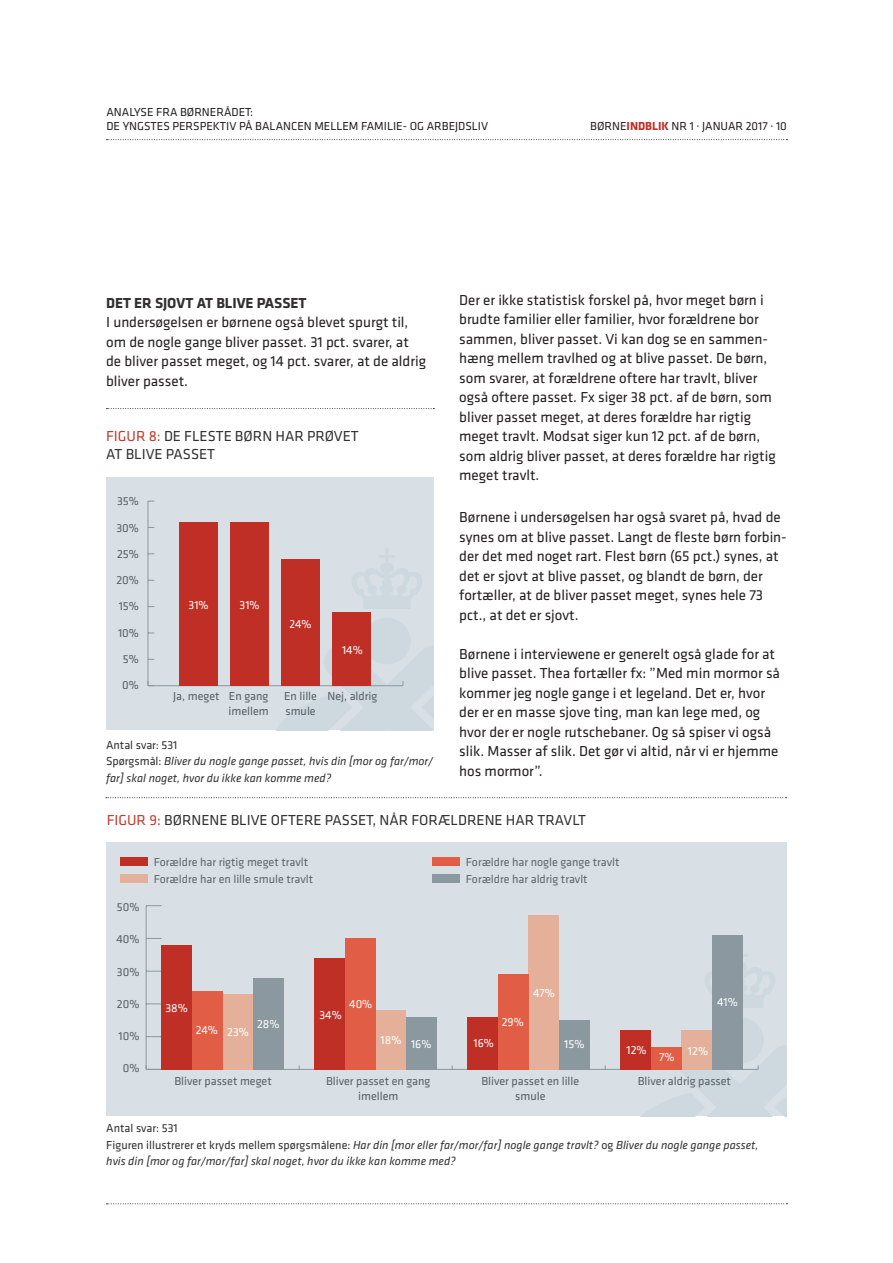
<style>
.page{position:relative;width:893px;height:1263px;background:#fff}
.page>*{position:absolute;margin:0;border:0;box-sizing:border-box;transform-origin:0 0}
.BR_Klavika_10_13{font:15px/19.5px "Klavika";color:#231f20}
.TABEL_RU{font:15px/19.5px "Klavika";color:#231f20}
.TABEL_RU-2{font:15px "Klavika";color:#312f30}
.MR_Klavika_Bold_10_1{font:700 15px "Klavika";color:#312f30}
.TABEL_BR{font:italic 12px "Klavika";color:#312f30}
.t1{font:12px/15px "Klavika";color:#576065;text-align:center}
.TABEL_BR-2{font:12px "Klavika";color:#5e676d}
.t2{font:12px/14.4px "Klavika";color:#231f20}
.TABEL_RU-3{font:italic 12px/16.5px "Klavika";color:#312f30}
.TABEL_BR-3{font:12px "Klavika";color:#fff}
.TABEL_BR-4{font:12px "Klavika";color:#312f30}
.s1{font-weight:700;color:#bf2f26}
.s2{color:#c13a2b}
.s3{font-style:normal}
</style>
<div class="page">
<svg style="left:106px;top:139px;width:681px;height:1px"></svg>
<svg style="left:106px;top:1203px;width:681px;height:1px"></svg>
<div style="left:106px;top:843px;width:681px;height:273px;background:#d8e0e6"></div>
<div style="left:120px;top:858px;width:28px;height:8px;background:#bf2f26"></div>
<div style="left:432px;top:858px;width:28px;height:8px;background:#e15d45"></div>
<div style="left:120px;top:875px;width:28px;height:8px;background:#e5b099"></div>
<div style="left:432px;top:875px;width:28px;height:8px;background:#8b98a0"></div>
<hr style="left:146px;top:1069px;width:612px;height:1px;background:#8b98a0">
<hr style="left:146px;top:906px;width:1px;height:163px;background:#8b98a0">
<svg style="left:146px;top:1065px;width:15px;height:4px"></svg>
<svg style="left:147px;top:1036px;width:14px;height:1px"></svg>
<svg style="left:147px;top:1003px;width:14px;height:1px"></svg>
<svg style="left:147px;top:971px;width:14px;height:1px"></svg>
<svg style="left:147px;top:938px;width:14px;height:1px"></svg>
<svg style="left:146px;top:905px;width:15px;height:1px"></svg>
<div style="left:253px;top:978px;width:31px;height:91px;background:#8b98a0"></div>
<div style="left:406px;top:1017px;width:31px;height:52px;background:#8b98a0"></div>
<div style="left:559px;top:1020px;width:31px;height:49px;background:#8b98a0"></div>
<div style="left:712px;top:935px;width:31px;height:134px;background:#8b98a0"></div>
<div style="left:223px;top:994px;width:30px;height:75px;background:#e5b099"></div>
<div style="left:376px;top:1010px;width:30px;height:59px;background:#e5b099"></div>
<div style="left:529px;top:915px;width:30px;height:154px;background:#e5b099"></div>
<div style="left:682px;top:1030px;width:30px;height:39px;background:#e5b099"></div>
<div style="left:192px;top:991px;width:31px;height:78px;background:#e15d45"></div>
<div style="left:345px;top:938px;width:31px;height:131px;background:#e15d45"></div>
<div style="left:498px;top:974px;width:31px;height:95px;background:#e15d45"></div>
<div style="left:651px;top:1046px;width:31px;height:23px;background:#e15d45"></div>
<div style="left:161px;top:945px;width:31px;height:124px;background:#bf2f26"></div>
<div style="left:314px;top:958px;width:31px;height:111px;background:#bf2f26"></div>
<div style="left:467px;top:1017px;width:31px;height:52px;background:#bf2f26"></div>
<div style="left:620px;top:1030px;width:31px;height:39px;background:#bf2f26"></div>
<svg style="left:106px;top:408px;width:328px;height:1px"></svg>
<div style="left:106px;top:477px;width:328px;height:253px;background:#d8e0e6"></div>
<img style="left:255px;top:559px;width:148px;height:128px">
<hr style="left:148px;top:685px;width:255px;height:1px;background:#8b98a0">
<hr style="left:148px;top:501px;width:1px;height:185px;background:#8b98a0">
<div style="left:333px;top:612px;width:38px;height:74px;background:#bf2f26"></div>
<div style="left:282px;top:559px;width:38px;height:127px;background:#bf2f26"></div>
<div style="left:231px;top:522px;width:38px;height:164px;background:#bf2f26"></div>
<div style="left:180px;top:522px;width:38px;height:164px;background:#bf2f26"></div>
<svg style="left:106px;top:797px;width:680px;height:1px"></svg>
<p class="t2" style="left:106px;top:105px;width:383px">ANALYSE FRA BØRNERÅDET:<br>DE YNGSTES PERSPEKTIV PÅ BALANCEN MELLEM FAMILIE- OG ARBEJDSLIV</p>
<p class="t2" style="left:590px;top:119px;width:198px">BØRNE<span class="s1">INDBLIK</span> NR 1 · JANUAR 2017 · 10</p>
<p class="TABEL_RU" style="left:459px;top:290px;width:318px">Der er ikke statistisk forskel på, hvor meget børn i brudte familier eller familier, hvor forældrene bor sammen, bliver passet. Vi kan dog se en sammen&shy;hæng mellem travlhed og at blive passet. De børn, som svarer, at forældrene oftere har travlt, bliver også oftere passet. Fx siger 38 pct. af de børn, som bliver passet meget, at deres forældre har rigtig meget travlt. Modsat siger kun 12 pct. af de børn, som aldrig bliver passet, at deres forældre har rigtig meget travlt.</p>
<p class="BR_Klavika_10_13" style="left:459px;top:508px;width:329px">Børnene i undersøgelsen har også svaret på, hvad de synes om at blive passet. Langt de fleste børn forbin&shy;der det med noget rart. Flest børn (65 pct.) synes, at det er sjovt at blive passet, og blandt de børn, der fortæller, at de bliver passet meget, synes hele 73 pct., at det er sjovt.</p>
<p class="BR_Klavika_10_13" style="left:459px;top:644px;width:322px">Børnene i interviewene er generelt også glade for at blive passet. Thea fortæller fx: ”Med min mormor så kommer jeg nogle gange i et legeland. Det er, hvor der er en masse sjove ting, man kan lege med, og hvor der er nogle rutschebaner. Og så spiser vi også slik. Masser af slik. Det gør vi altid, når vi er hjemme hos mormor”.</p>
<p class="TABEL_RU-2" style="left:107px;top:812px;width:481px"><span class="s2">FIGUR 9:</span> BØRNENE BLIVE OFTERE PASSET, NÅR FORÆLDRENE HAR TRAVLT</p>
<p class="MR_Klavika_Bold_10_1" style="left:106px;top:294px;width:202px">DET ER SJOVT AT BLIVE PASSET</p>
<p class="BR_Klavika_10_13" style="left:106px;top:313px;width:321px">I undersøgelsen er børnene også blevet spurgt til, om de nogle gange bliver passet. 31 pct. svarer, at de bliver passet meget, og 14 pct. svarer, at de aldrig bliver passet.</p>
<p class="TABEL_RU-2" style="left:106px;top:428px;width:254px"><span class="s2">FIGUR 8:</span> DE FLESTE BØRN HAR PRØVET</p>
<p class="TABEL_RU-2" style="left:106px;top:446px;width:111px">AT BLIVE PASSET</p>
<p class="t1" style="left:117px;top:494px;width:23px">35%</p>
<p class="t1" style="left:116px;top:520px;width:24px">30%</p>
<p class="t1" style="left:117px;top:547px;width:23px">25%</p>
<p class="t1" style="left:116px;top:573px;width:24px">20%</p>
<p class="t1" style="left:119px;top:599px;width:22px">15%</p>
<p class="t1" style="left:118px;top:625px;width:22px">10%</p>
<p class="t1" style="left:123px;top:652px;width:18px">5%</p>
<p class="t1" style="left:122px;top:678px;width:18px">0%</p>
<p class="TABEL_BR-3" style="left:189px;top:598px;width:22px">31%</p>
<p class="TABEL_BR-3" style="left:240px;top:598px;width:22px">31%</p>
<p class="TABEL_BR-3" style="left:290px;top:617px;width:23px">24%</p>
<p class="TABEL_BR-3" style="left:342px;top:643px;width:22px">14%</p>
<p class="t1" style="left:284px;top:689px;width:34px">En lille</p>
<p class="t1" style="left:285px;top:704px;width:32px">smule</p>
<p class="t1" style="left:327px;top:689px;width:51px">Nej, aldrig</p>
<p class="t1" style="left:173px;top:689px;width:48px">Ja, meget</p>
<p class="t1" style="left:229px;top:689px;width:41px">En gang</p>
<p class="t1" style="left:229px;top:704px;width:42px">imellem</p>
<p class="TABEL_BR-4" style="left:106px;top:738px;width:73px">Antal svar: 531</p>
<p class="TABEL_RU-3" style="left:106px;top:753px;width:329px"><span class="s3">Spørgsmål:</span> Bliver du nogle gange passet, hvis din [mor og far/mor/ far] skal noget, hvor du ikke kan komme med?</p>
<p class="t1" style="left:117px;top:900px;width:24px">50%</p>
<p class="t1" style="left:116px;top:932px;width:25px">40%</p>
<p class="t1" style="left:117px;top:964px;width:24px">30%</p>
<p class="t1" style="left:117px;top:997px;width:24px">20%</p>
<p class="t1" style="left:119px;top:1029px;width:22px">10%</p>
<p class="t1" style="left:123px;top:1061px;width:18px">0%</p>
<p class="TABEL_BR-2" style="left:154px;top:856px;width:156px">Forældre har rigtig meget travlt</p>
<p class="TABEL_BR-2" style="left:154px;top:872px;width:161px">Forældre har en lille smule travlt</p>
<p class="TABEL_BR-2" style="left:466px;top:856px;width:155px">Forældre har nogle gange travlt</p>
<p class="TABEL_BR-2" style="left:466px;top:872px;width:123px">Forældre har aldrig travlt</p>
<p class="TABEL_BR-3" style="left:165px;top:1001px;width:24px">38%</p>
<p class="TABEL_BR-3" style="left:196px;top:1023px;width:23px">24%</p>
<p class="TABEL_BR-3" style="left:227px;top:1026px;width:23px">23%</p>
<p class="TABEL_BR-3" style="left:257px;top:1017px;width:24px">28%</p>
<p class="TABEL_BR-3" style="left:319px;top:1008px;width:24px">34%</p>
<p class="TABEL_BR-3" style="left:349px;top:998px;width:25px">40%</p>
<p class="TABEL_BR-3" style="left:381px;top:1034px;width:22px">18%</p>
<p class="TABEL_BR-3" style="left:502px;top:1016px;width:24px">29%</p>
<p class="TABEL_BR-3" style="left:533px;top:986px;width:23px">47%</p>
<p class="TABEL_BR-3" style="left:473px;top:1036px;width:22px">16%</p>
<p class="TABEL_BR-3" style="left:411px;top:1038px;width:22px">16%</p>
<p class="TABEL_BR-3" style="left:564px;top:1038px;width:22px">15%</p>
<p class="TABEL_BR-3" style="left:717px;top:996px;width:22px">41%</p>
<p class="TABEL_BR-3" style="left:626px;top:1043px;width:22px">12%</p>
<p class="TABEL_BR-3" style="left:659px;top:1051px;width:17px">7%</p>
<p class="TABEL_BR-3" style="left:688px;top:1044px;width:22px">12%</p>
<p class="t1" style="left:174px;top:1073px;width:99px">Bliver passet meget</p>
<p class="t1" style="left:326px;top:1073px;width:106px">Bliver passet en gang imellem</p>
<p class="t1" style="left:481px;top:1073px;width:99px">Bliver passet en lille smule</p>
<p class="t1" style="left:638px;top:1073px;width:95px">Bliver aldrig passet</p>
<p class="TABEL_BR-4" style="left:106px;top:1122px;width:73px">Antal svar: 531</p>
<p class="TABEL_BR" style="left:106px;top:1138px;width:654px"><span class="s3">Figuren illustrerer et kryds mellem spørgsmålene:</span> Har din [mor eller far/mor/far] nogle gange travlt? <span class="s3">og</span> Bliver du nogle gange passet,</p>
<p class="TABEL_BR" style="left:106px;top:1155px;width:351px">hvis din [mor og far/mor/far] skal noget, hvor du ikke kan komme med?</p>
</div>
